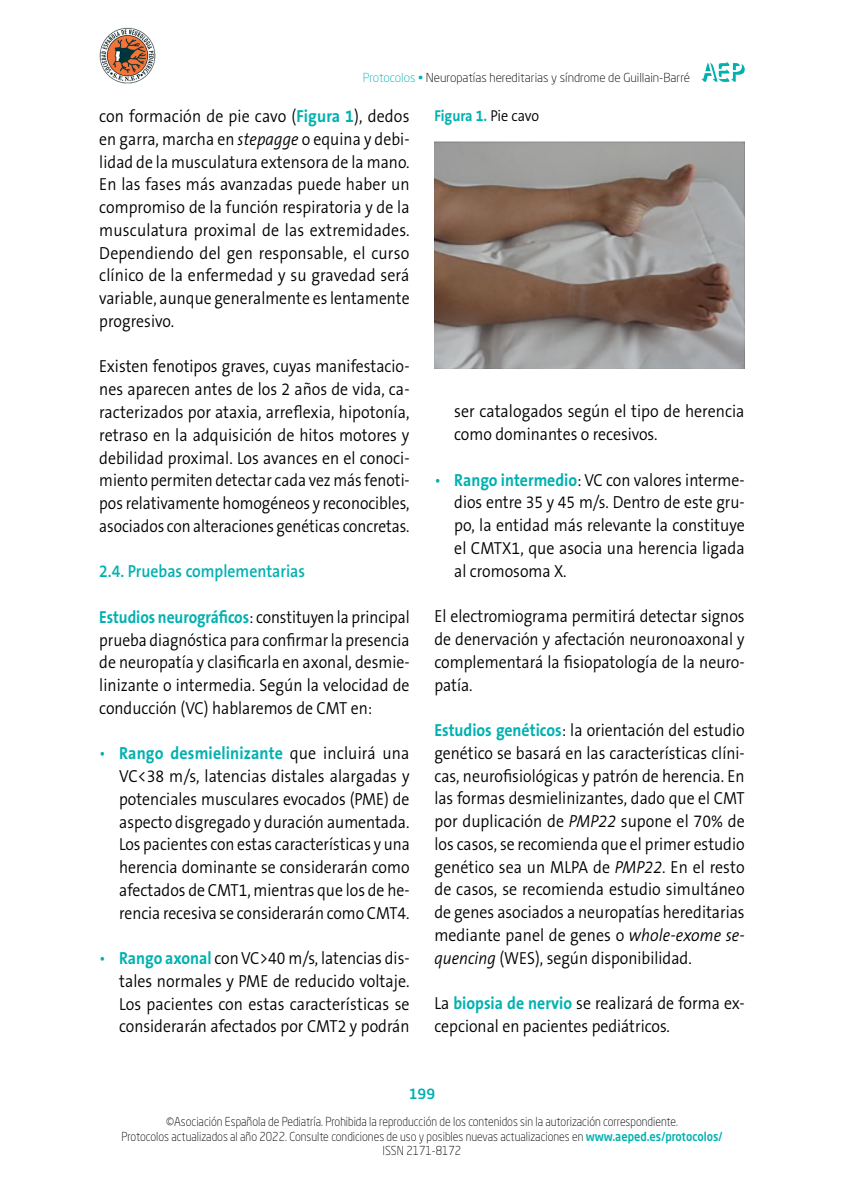
<style>
.page{position:relative;width:844px;height:1191px;background:#fff}
.page>*{position:absolute;margin:0;border:0;box-sizing:border-box;transform-origin:0 0}
._06_TEXTO_COMUN{font:300 17.5px/22.8px "The Sans B Plus W4";color:#000;text-align:justify;scale:.9 1}
._06_TEXTO_COMUN-2{font:300 17.5px/22.8px "The Sans B Plus W4";color:#000;text-align:justify;scale:.91 1}
._06_TEXTO_COMUN-3{font:300 17.5px/22.8px "The Sans B Plus W4";color:#000;text-align:justify;scale:.88 1}
._11_TITULO_2{font:600 17.5px "The Sans B Plus W6";color:#00b1b0;scale:.9 1}
._07_TITULO_TABLA{font:700 15.75px "The Sans B Plus W7";color:#00b1b0;scale:.9 1}
.t1{font:500 14px "Neo Sans Std";color:#00b1b0}
.t2{font:300 12.25px/14.7px "Neo Sans Std";color:#000;text-align:center;scale:.9 1}
.t3{font:300 12.25px "Neo Sans Std";color:#000}
.s1{color:#00b1b0}
.s2{font-family:"The Sans B Plus W7";font-weight:700;color:#00b1b0}
.s3{font-style:italic}
.s4{font-family:"The Sans B Plus W4";font-weight:300;color:#000}
.s5{font-weight:500;color:#00b1b0}
</style>
<div class="page">
<svg style="left:701px;top:61px;width:43px;height:21px"></svg>
<img style="left:99px;top:27px;width:56px;height:56px">
<img style="left:434px;top:141px;width:310px;height:228px">
<p class="t3" style="left:363px;top:70px;width:329px"><span class="s1">Protocolos •</span> Neuropatías hereditarias y síndrome de Guillain-Barré</p>
<p class="_06_TEXTO_COMUN-2" style="left:99px;top:105px;width:342px">con formación de pie cavo (<span class="s2">Figura 1</span>), dedos en garra, marcha en <span class="s3">stepagge</span> o equina y debi&shy;lidad de la musculatura extensora de la mano.<br>En las fases más avanzadas puede haber un compromiso de la función respiratoria y de la musculatura proximal de las extremidades.<br>Dependiendo del gen responsable, el curso clínico de la enfermedad y su gravedad será variable, aunque generalmente es lentamente progresivo.</p>
<p class="_06_TEXTO_COMUN" style="left:99px;top:355px;width:346px">Existen fenotipos graves, cuyas manifestacio&shy;nes aparecen antes de los 2 años de vida, ca&shy;racterizados por ataxia, arreflexia, hipotonía, retraso en la adquisición de hitos motores y debilidad proximal. Los avances en el conoci&shy;miento permiten detectar cada vez más fenoti&shy;pos relativamente homogéneos y reconocibles, asociados con alteraciones genéticas concretas.</p>
<p class="_11_TITULO_2" style="left:99px;top:560px;width:230px">2.4. Pruebas complementarias</p>
<p class="_06_TEXTO_COMUN-3" style="left:99px;top:605px;width:354px"><span class="s2">Estudios neurográficos</span>: constituyen la principal prueba diagnóstica para confirmar la presencia de neuropatía y clasificarla en axonal, desmie&shy;linizante o intermedia. Según la velocidad de conducción (VC) hablaremos de CMT en:</p>
<p class="_06_TEXTO_COMUN-2" style="left:119px;top:742px;width:321px;text-indent:-20px"><span class="s1">•</span> <span class="s2">Rango desmielinizante</span> que incluirá una VC&lt;38 m/s, latencias distales alargadas y potenciales musculares evocados (PME) de aspecto disgregado y duración aumentada.<br>Los pacientes con estas características y una herencia dominante se considerarán como afectados de CMT1, mientras que los de he&shy;rencia recesiva se considerarán como CMT4.</p>
<p class="_06_TEXTO_COMUN" style="left:119px;top:947px;width:324px;text-indent:-20px"><span class="s1">•</span> <span class="s2">Rango axonal</span> con VC&gt;40 m/s, latencias dis&shy;tales normales y PME de reducido voltaje.<br>Los pacientes con estas características se considerarán afectados por CMT2 y podrán</p>
<p class="_07_TITULO_TABLA" style="left:434px;top:105px;width:118px">Figura 1. <span class="s4">Pie cavo</span></p>
<p class="_06_TEXTO_COMUN-2" style="left:454px;top:400px;width:320px">ser catalogados según el tipo de herencia como dominantes o recesivos.</p>
<p class="_06_TEXTO_COMUN" style="left:454px;top:468px;width:324px;text-indent:-20px"><span class="s1">•</span> <span class="s2">Rango intermedio</span>: VC con valores interme&shy;dios entre 35 y 45 m/s. Dentro de este gru&shy;po, la entidad más relevante la constituye el CMTX1, que asocia una herencia ligada al cromosoma X.</p>
<p class="_06_TEXTO_COMUN" style="left:434px;top:605px;width:346px">El electromiograma permitirá detectar signos de denervación y afectación neuronoaxonal y complementará la fisiopatología de la neuro&shy;patía.</p>
<p class="_06_TEXTO_COMUN" style="left:434px;top:719px;width:346px"><span class="s2">Estudios genéticos</span>: la orientación del estudio genético se basará en las características clíni&shy;cas, neurofisiológicas y patrón de herencia. En las formas desmielinizantes, dado que el CMT por duplicación de <span class="s3">PMP22</span> supone el 70% de los casos, se recomienda que el primer estudio genético sea un MLPA de <span class="s3">PMP22</span>. En el resto de casos, se recomienda estudio simultáneo de genes asociados a neuropatías hereditarias mediante panel de genes o <span class="s3">whole-exome se&shy;quencing</span> (WES), según disponibilidad.</p>
<p class="_06_TEXTO_COMUN" style="left:434px;top:992px;width:346px">La <span class="s2">biopsia de nervio</span> se realizará de forma ex&shy;cepcional en pacientes pediátricos.</p>
<p class="t1" style="left:408px;top:1085px;width:28px">199</p>
<p class="t2" style="left:121px;top:1114px;width:669px">©Asociación Española de Pediatría. Prohibida la reproducción de los contenidos sin la autorización correspondiente.<br>Protocolos actualizados al año 2022. Consulte condiciones de uso y posibles nuevas actualizaciones en <span class="s5">www.aeped.es/protocolos/<br></span>ISSN 2171-8172</p>
</div>
